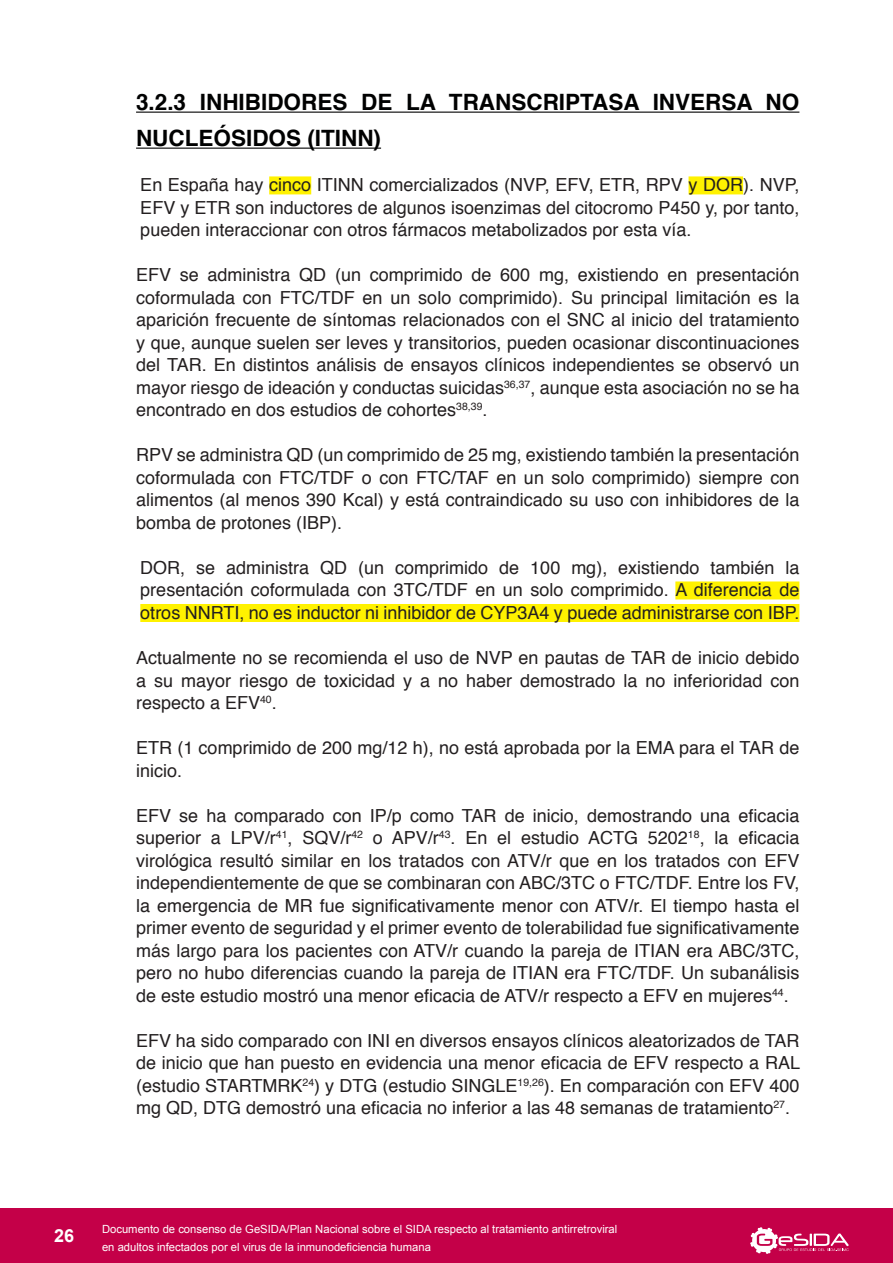
<style>
.page{position:relative;width:893px;height:1263px;background:#fff}
.page>*{position:absolute;margin:0;border:0;box-sizing:border-box;transform-origin:0 0}
.t1{font:700 22.5px/36px "Helvetica";color:#000101}
.t2{font:18px/22.5px "Helvetica";color:#231f20;text-align:justify}
.t3{font:700 18px "Arial";color:#fff}
.t4{font:11.25px/18px "Arial";color:#fff}
</style>
<div class="page">
<div style="left:0;top:1209px;width:893px;height:54px;background:#c40048"></div>
<svg style="left:750px;top:1227px;width:99px;height:27px"></svg>
<hr style="left:136px;top:112px;width:663px;height:1px;background:#000101">
<hr style="left:136px;top:148px;width:245px;height:1px;background:#000101">
<div style="left:269px;top:176px;width:42px;height:18px;background:#fff200"></div>
<div style="left:688px;top:176px;width:55px;height:18px;background:#fff200"></div>
<div style="left:675px;top:581px;width:124px;height:18px;background:#fff200"></div>
<div style="left:140px;top:604px;width:659px;height:18px;background:#fff200"></div>
<p class="t1" style="left:136px;top:85px;width:665px">3.2.3 INHIBIDORES DE LA TRANSCRIPTASA INVERSA NO<br>NUCLEÓSIDOS (ITINN)</p>
<p class="t2" style="left:140px;top:174px;width:661px">En España hay cinco ITINN comercializados (NVP, EFV, ETR, RPV y DOR). NVP, EFV y ETR son inductores de algunos isoenzimas del citocromo P450 y, por tanto, pueden interaccionar con otros fármacos metabolizados por esta vía.</p>
<p class="t2" style="left:136px;top:264px;width:665px">EFV se administra QD (un comprimido de 600 mg, existiendo en presentación coformulada con FTC/TDF en un solo comprimido). Su principal limitación es la aparición frecuente de síntomas relacionados con el SNC al inicio del tratamiento y que, aunque suelen ser leves y transitorios, pueden ocasionar discontinuaciones del TAR. En distintos análisis de ensayos clínicos independientes se observó un mayor riesgo de ideación y conductas suicidas<sup>36,37</sup>, aunque esta asociación no se ha encontrado en dos estudios de cohortes<sup>38,39</sup>.</p>
<p class="t2" style="left:136px;top:444px;width:665px">RPV se administra QD (un comprimido de 25 mg, existiendo también la presentación coformulada con FTC/TDF o con FTC/TAF en un solo comprimido) siempre con alimentos (al menos 390 Kcal) y está contraindicado su uso con inhibidores de la bomba de protones (IBP).</p>
<p class="t2" style="left:140px;top:557px;width:661px">DOR, se administra QD (un comprimido de 100 mg), existiendo también la presentación coformulada con 3TC/TDF en un solo comprimido. A diferencia de otros NNRTI, no es inductor ni inhibidor de CYP3A4 y puede administrarse con IBP.</p>
<p class="t2" style="left:136px;top:647px;width:665px">Actualmente no se recomienda el uso de NVP en pautas de TAR de inicio debido a su mayor riesgo de toxicidad y a no haber demostrado la no inferioridad con respecto a EFV<sup>40</sup>.</p>
<p class="t2" style="left:136px;top:737px;width:665px">ETR (1 comprimido de 200 mg/12 h), no está aprobada por la EMA para el TAR de inicio.</p>
<p class="t2" style="left:136px;top:804px;width:665px">EFV se ha comparado con IP/p como TAR de inicio, demostrando una eficacia superior a LPV/r<sup>41</sup>, SQV/r<sup>42</sup> o APV/r<sup>43</sup>. En el estudio ACTG 5202<sup>18</sup>, la eficacia virológica resultó similar en los tratados con ATV/r que en los tratados con EFV independientemente de que se combinaran con ABC/3TC o FTC/TDF. Entre los FV, la emergencia de MR fue significativamente menor con ATV/r. El tiempo hasta el primer evento de seguridad y el primer evento de tolerabilidad fue significativamente más largo para los pacientes con ATV/r cuando la pareja de ITIAN era ABC/3TC, pero no hubo diferencias cuando la pareja de ITIAN era FTC/TDF. Un subanálisis de este estudio mostró una menor eficacia de ATV/r respecto a EFV en mujeres<sup>44</sup>.</p>
<p class="t2" style="left:136px;top:1029px;width:665px">EFV ha sido comparado con INI en diversos ensayos clínicos aleatorizados de TAR de inicio que han puesto en evidencia una menor eficacia de EFV respecto a RAL (estudio STARTMRK<sup>24</sup>) y DTG (estudio SINGLE<sup>19,26</sup>). En comparación con EFV 400 mg QD, DTG demostró una eficacia no inferior a las 48 semanas de tratamiento<sup>27</sup>.</p>
<p class="t3" style="left:54px;top:1224px;width:22px">26</p>
<p class="t4" style="left:102px;top:1220px;width:517px">Documento de consenso de GeSIDA/Plan Nacional sobre el SIDA respecto al tratamiento antirretroviral en adultos infectados por el virus de la inmunodeficiencia humana</p>
</div>
